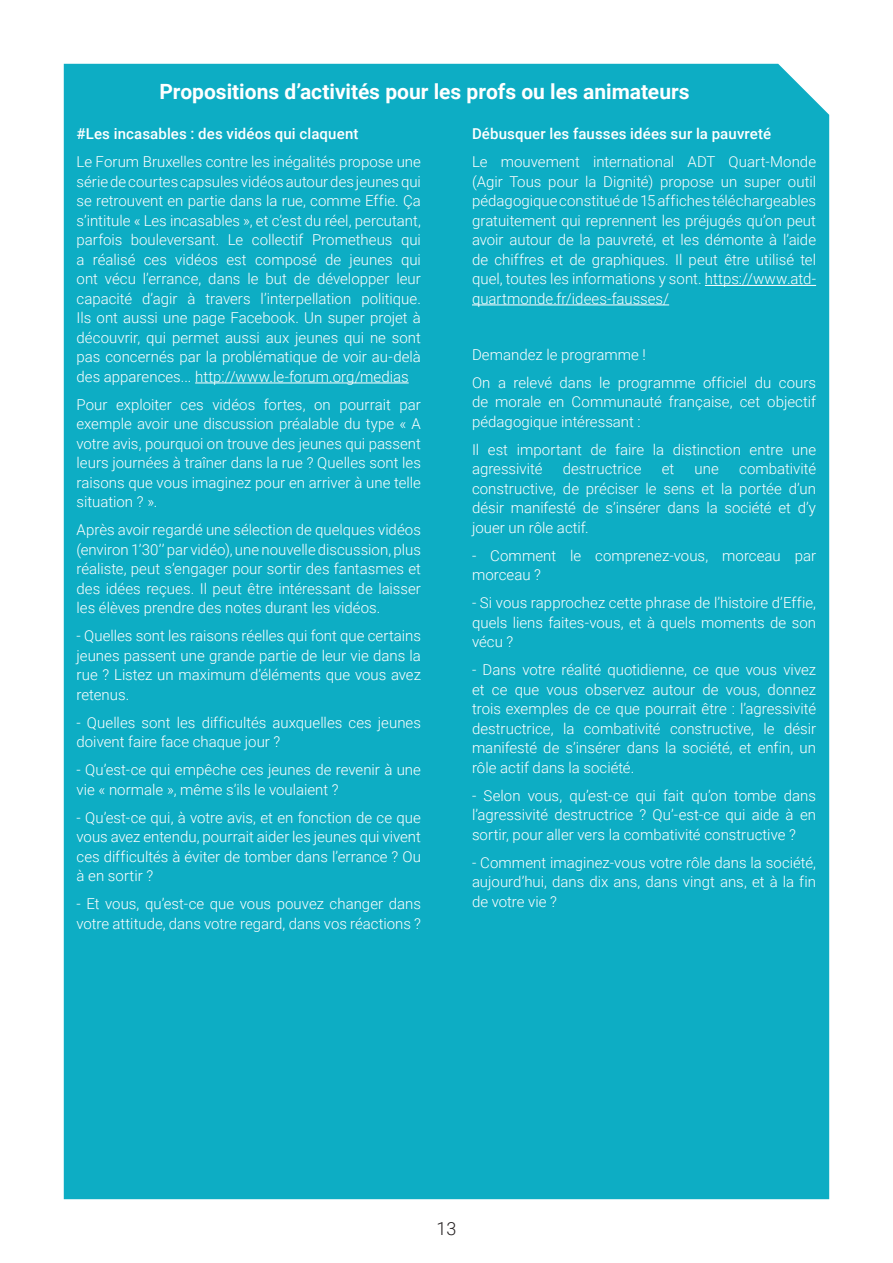
<style>
.page{position:relative;width:893px;height:1263px;background:#fff}
.page>*{position:absolute;margin:0;border:0;box-sizing:border-box;transform-origin:0 0}
.Propositions_titel{font:700 21px "Roboto";color:#fff}
.t1{font:300 18px "Roboto";color:#231f20}
.Propositions_body{font:300 15px/19.5px "Roboto";color:#fff;text-align:justify}
.Propositions_soustit{font:500 15px "Roboto";letter-spacing:.005em;color:#fff}
</style>
<div class="page">
<div style="left:64px;top:64px;width:765px;height:1135px;background:#0dadc4"></div>
<hr style="left:195px;top:383px;width:214px;height:1px;background:#fff">
<hr style="left:705px;top:285px;width:111px;height:1px;background:#fff">
<hr style="left:472px;top:305px;width:197px;height:1px;background:#fff">
<p class="Propositions_titel" style="left:159px;top:76px;width:532px">Propositions d’activités pour les profs ou les animateurs</p>
<p class="Propositions_soustit" style="left:77px;top:123px;width:283px">#Les incasables : des vidéos qui claquent</p>
<p class="Propositions_body" style="left:77px;top:152px;width:346px">Le Forum Bruxelles contre les inégalités propose une série de courtes capsules vidéos autour des jeunes qui se retrouvent en partie dans la rue, comme Effie. Ça s’intitule « Les incasables », et c’est du réel, percutant, parfois bouleversant. Le collectif Prometheus qui a réalisé ces vidéos est composé de jeunes qui ont vécu l’errance, dans le but de développer leur capacité d’agir à travers l’interpellation politique.<br>Ils ont aussi une page Facebook. Un super projet à découvrir, qui permet aussi aux jeunes qui ne sont pas concernés par la problématique de voir au-delà des apparences... http://www.le-forum.org/medias</p>
<p class="Propositions_body" style="left:77px;top:394px;width:346px">Pour exploiter ces vidéos fortes, on pourrait par exemple avoir une discussion préalable du type « A votre avis, pourquoi on trouve des jeunes qui passent leurs journées à traîner dans la rue ? Quelles sont les raisons que vous imaginez pour en arriver à une telle situation ? ».</p>
<p class="Propositions_body" style="left:77px;top:520px;width:346px">Après avoir regardé une sélection de quelques vidéos (environ 1’30’’ par vidéo), une nouvelle discussion, plus réaliste, peut s’engager pour sortir des fantasmes et des idées reçues. Il peut être intéressant de laisser les élèves prendre des notes durant les vidéos.</p>
<p class="Propositions_body" style="left:77px;top:626px;width:346px">- Quelles sont les raisons réelles qui font que certains jeunes passent une grande partie de leur vie dans la rue ? Listez un maximum d’éléments que vous avez retenus.</p>
<p class="Propositions_body" style="left:77px;top:712px;width:346px">- Quelles sont les difficultés auxquelles ces jeunes doivent faire face chaque jour ?</p>
<p class="Propositions_body" style="left:77px;top:760px;width:346px">- Qu’est-ce qui empêche ces jeunes de revenir à une vie « normale », même s’ils le voulaient ?</p>
<p class="Propositions_body" style="left:77px;top:807px;width:346px">- Qu’est-ce qui, à votre avis, et en fonction de ce que vous avez entendu, pourrait aider les jeunes qui vivent ces difficultés à éviter de tomber dans l’errance ? Ou à en sortir ?</p>
<p class="Propositions_body" style="left:77px;top:894px;width:346px">- Et vous, qu’est-ce que vous pouvez changer dans votre attitude, dans votre regard, dans vos réactions ?</p>
<p class="Propositions_soustit" style="left:472px;top:123px;width:301px">Débusquer les fausses idées sur la pauvreté</p>
<p class="Propositions_body" style="left:472px;top:152px;width:346px">Le mouvement international ADT Quart-Monde (Agir Tous pour la Dignité) propose un super outil pédagogique constitué de 15 affiches téléchargeables gratuitement qui reprennent les préjugés qu’on peut avoir autour de la pauvreté, et les démonte à l’aide de chiffres et de graphiques. Il peut être utilisé tel quel, toutes les informations y sont. https://www.atd&shy;quartmonde.fr/idees-fausses/</p>
<p class="Propositions_body" style="left:472px;top:344px;width:175px">Demandez le programme !</p>
<p class="Propositions_body" style="left:472px;top:372px;width:346px">On a relevé dans le programme officiel du cours de morale en Communauté française, cet objectif pédagogique intéressant :</p>
<p class="Propositions_body" style="left:472px;top:439px;width:346px">Il est important de faire la distinction entre une agressivité</p>
<p class="Propositions_body" style="left:472px;top:459px;width:346px;text-indent:267px">combativité constructive, de préciser le sens et la portée d’un désir manifesté de s’insérer dans la société et d’y jouer un rôle actif.</p>
<p class="Propositions_body" style="left:472px;top:545px;width:346px">- Comment le comprenez-vous, morceau par morceau ?</p>
<p class="Propositions_body" style="left:472px;top:593px;width:346px">- Si vous rapprochez cette phrase de l’histoire d’Effie, quels liens faites-vous, et à quels moments de son vécu ?</p>
<p class="Propositions_body" style="left:472px;top:660px;width:346px">- Dans votre réalité quotidienne, ce que vous vivez et ce que vous observez autour de vous, donnez trois exemples de ce que pourrait être : l’agressivité destructrice, la combativité constructive, le désir manifesté de s’insérer dans la société, et enfin, un rôle actif dans la société.</p>
<p class="Propositions_body" style="left:472px;top:785px;width:346px">- Selon vous, qu’est-ce qui fait qu’on tombe dans l’agressivité destructrice ? Qu’-est-ce qui aide à en sortir, pour aller vers la combativité constructive ?</p>
<p class="Propositions_body" style="left:472px;top:852px;width:346px">- Comment imaginez-vous votre rôle dans la société, aujourd’hui, dans dix ans, dans vingt ans, et à la fin de votre vie ?</p>
<p class="Propositions_body" style="left:563px;top:459px;width:80px">destructrice</p>
<p class="Propositions_body" style="left:662px;top:459px;width:14px">et</p>
<p class="Propositions_body" style="left:695px;top:459px;width:26px">une</p>
<p class="t1" style="left:436px;top:1216px;width:21px">13</p>
</div>
